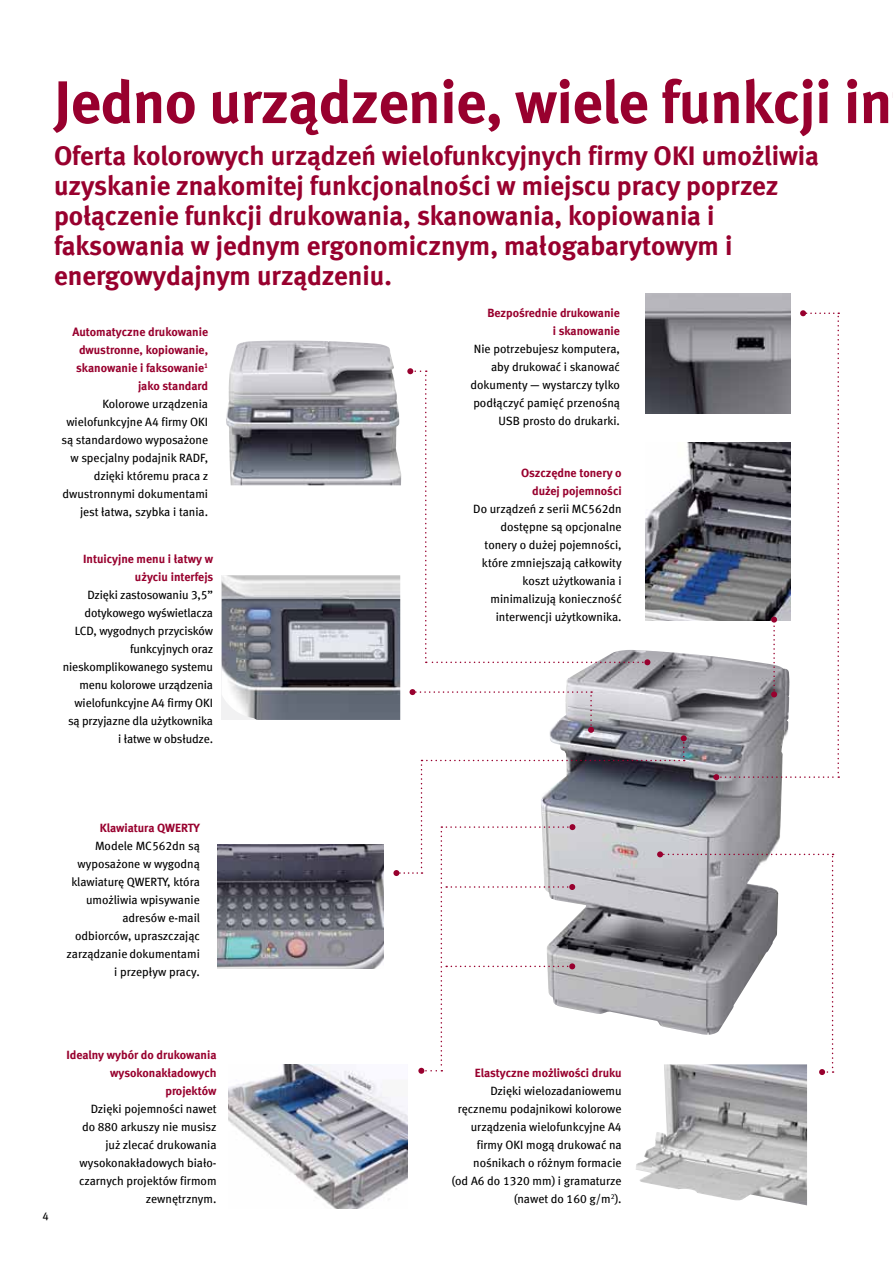
<style>
.page{position:relative;width:893px;height:1263px;background:#fff}
.page>*{position:absolute;margin:0;border:0;box-sizing:border-box;transform-origin:0 0}
.t1{font:60px "Meta Bold CELF";letter-spacing:-.01em;color:#98002e}
.t2{font:27px/30px "Meta Bold CELF";color:#98002e}
.t3{font:12px/18px "Meta Book CELF";letter-spacing:-.005em;color:#000;text-align:right}
.t4{font:12px/18px "Meta Bold CELF";color:#98002e;text-align:right}
.t5{font:11.25px "Meta Book CELF";color:#000}
</style>
<div class="page">
<img style="left:226px;top:340px;width:167px;height:145px">
<img style="left:636px;top:1075px;width:171px;height:130px">
<img style="left:222px;top:575px;width:171px;height:145px">
<img style="left:218px;top:844px;width:165px;height:124px">
<img style="left:229px;top:1064px;width:178px;height:145px">
<svg style="left:393px;top:310px;width:446px;height:765px"></svg>
<img style="left:645px;top:293px;width:145px;height:120px">
<h1 class="t1" style="left:54px;top:64px;width:840px">Jedno urządzenie, wiele funkcji in</h1>
<p class="t2" style="left:54px;top:141px;width:766px">Oferta kolorowych urządzeń wielofunkcyjnych firmy OKI umożliwia uzyskanie znakomitej funkcjonalności w miejscu pracy poprzez połączenie funkcji drukowania, skanowania, kopiowania i faksowania w jednym ergonomicznym, małogabarytowym i energowydajnym urządzeniu.</p>
<p class="t4" style="left:72px;top:322px;width:137px">Automatyczne drukowanie dwustronne, kopiowanie, skanowanie i faksowanie<sup>1 </sup>jako standard</p>
<p class="t3" style="left:62px;top:394px;width:148px">Kolorowe urządzenia wielofunkcyjne A4 firmy OKI są standardowo wyposażone w specjalny podajnik RADF, dzięki któremu praca z dwustronnymi dokumentami jest łatwa, szybka i tania.</p>
<p class="t4" style="left:83px;top:550px;width:132px">Intuicyjne menu i łatwy w użyciu interfejs</p>
<p class="t3" style="left:63px;top:586px;width:152px">Dzięki zastosowaniu 3,5” dotykowego wyświetlacza<br>LCD, wygodnych przycisków funkcyjnych oraz nieskomplikowanego systemu menu kolorowe urządzenia wielofunkcyjne A4 firmy OKI są przyjazne dla użytkownika i łatwe w obsłudze.</p>
<p class="t4" style="left:100px;top:819px;width:102px">Klawiatura QWERTY</p>
<p class="t3" style="left:67px;top:837px;width:135px">Modele MC562dn są wyposażone w wygodną klawiaturę QWERTY, która umożliwia wpisywanie adresów e-mail odbiorców, upraszczając zarządzanie dokumentami i przepływ pracy.</p>
<p class="t5" style="left:43px;top:1209px;width:8px">4</p>
<p class="t4" style="left:66px;top:1046px;width:152px">Idealny wybór do drukowania wysokonakładowych projektów</p>
<p class="t3" style="left:79px;top:1100px;width:139px">Dzięki pojemności nawet do 880 arkuszy nie musisz już zlecać drukowania wysokonakładowych biało&shy;czarnych projektów firmom zewnętrznym.</p>
<p class="t4" style="left:487px;top:304px;width:134px">Bezpośrednie drukowanie i skanowanie</p>
<p class="t3" style="left:471px;top:340px;width:151px">Nie potrzebujesz komputera, aby drukować i skanować dokumenty — wystarczy tylko podłączyć pamięć przenośną<br>USB prosto do drukarki.</p>
<p class="t4" style="left:521px;top:463px;width:102px">Oszczędne tonery o dużej pojemności</p>
<p class="t3" style="left:473px;top:500px;width:150px">Do urządzeń z serii MC562dn dostępne są opcjonalne tonery o dużej pojemności, które zmniejszają całkowity koszt użytkowania i minimalizują konieczność interwencji użytkownika.</p>
<p class="t4" style="left:475px;top:1064px;width:148px">Elastyczne możliwości druku</p>
<p class="t3" style="left:452px;top:1082px;width:171px">Dzięki wielozadaniowemu ręcznemu podajnikowi kolorowe urządzenia wielofunkcyjne A4 firmy OKI mogą drukować na nośnikach o różnym formacie<br>(od A6 do 1320 mm) i gramaturze (nawet do 160 g/m<sup>2</sup>).</p>
</div>
